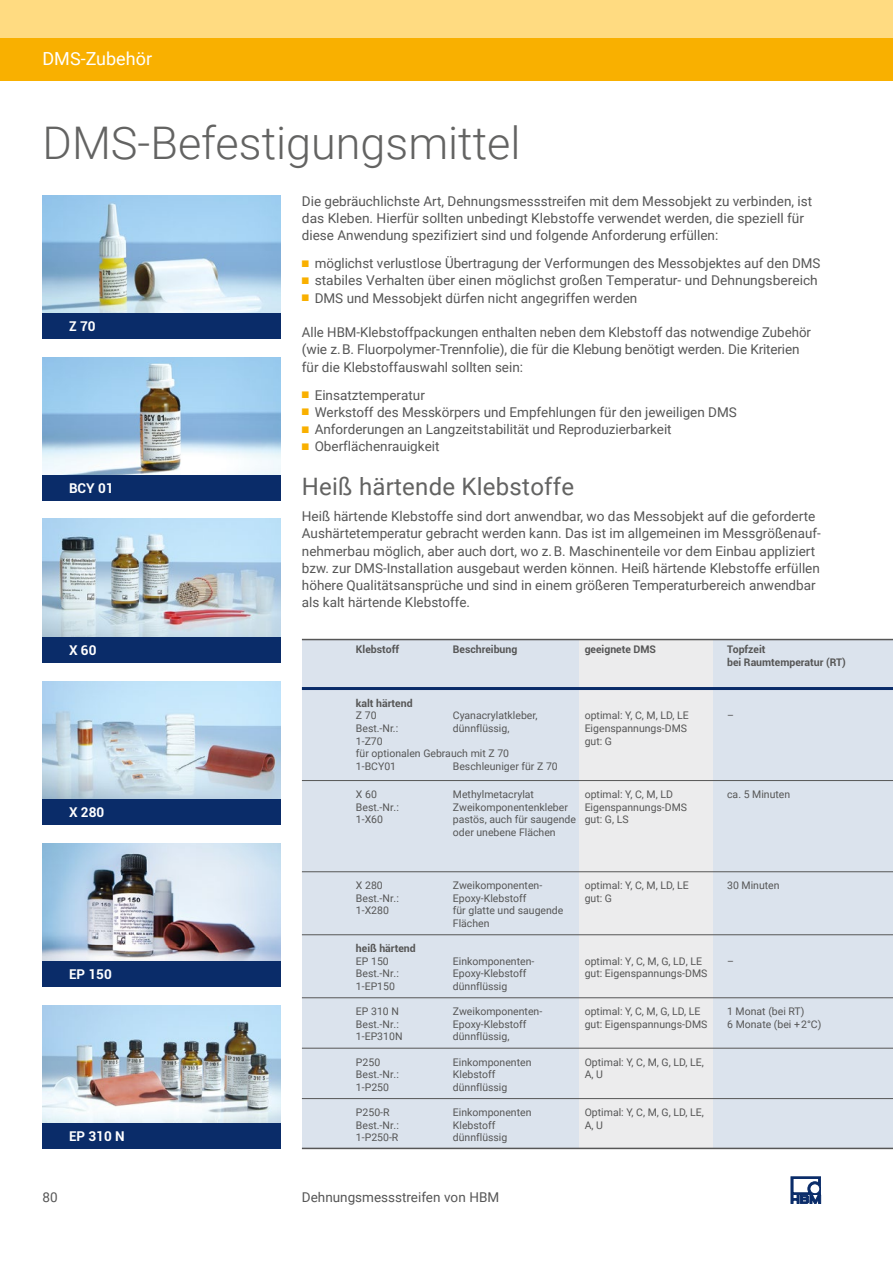
<style>
.page{position:relative;width:893px;height:1263px;background:#fff}
.page>*{position:absolute;margin:0;border:0;box-sizing:border-box;transform-origin:0 0}
.t1{font:300 45px "Roboto";color:#636362}
.t2{font:24px "Roboto";letter-spacing:.01em;color:#636362}
.t3{font:18px "Roboto";color:#fff}
.t4{font:13.5px/17.2px "Roboto";color:#565656}
.t5{font:700 13.5px "Roboto";color:#fff}
.t6{font:10.5px/12.6px "Roboto";color:#565656}
.t7{font:700 10.5px/12.6px "Roboto";color:#565656}
.s1{color:#f9b000}
</style>
<div class="page">
<div style="left:0;top:0;width:893px;height:60px;background:#ffdb81"></div>
<div style="left:0;top:38px;width:893px;height:43px;background:#f9b000"></div>
<svg style="left:791px;top:1177px;width:30px;height:26px"></svg>
<div style="left:565px;top:639px;width:328px;height:509px;background:#ececed"></div>
<div style="left:302px;top:639px;width:277px;height:510px;background:#dbe3ed"></div>
<div style="left:713px;top:639px;width:180px;height:510px;background:#dbe3ed"></div>
<hr style="left:302px;top:639px;width:591px;height:1px;background:#565656">
<hr style="left:302px;top:1148px;width:591px;height:1px;background:#565656">
<hr style="left:302px;top:687px;width:591px;height:3px;background:#0a2c69">
<hr style="left:302px;top:780px;width:591px;height:1px;background:#565656">
<hr style="left:302px;top:871px;width:591px;height:1px;background:#565656">
<hr style="left:302px;top:934px;width:591px;height:1px;background:#565656">
<hr style="left:302px;top:997px;width:591px;height:1px;background:#565656">
<hr style="left:302px;top:1048px;width:591px;height:1px;background:#565656">
<hr style="left:302px;top:1098px;width:591px;height:1px;background:#565656">
<img style="left:43px;top:1005px;width:238px;height:119px">
<div style="left:43px;top:1124px;width:238px;height:25px;background:#0a2c69"></div>
<img style="left:43px;top:843px;width:238px;height:119px">
<div style="left:43px;top:962px;width:238px;height:25px;background:#0a2c69"></div>
<img style="left:43px;top:519px;width:238px;height:119px">
<div style="left:43px;top:638px;width:238px;height:25px;background:#0a2c69"></div>
<img style="left:43px;top:681px;width:238px;height:119px">
<div style="left:43px;top:800px;width:238px;height:25px;background:#0a2c69"></div>
<img style="left:43px;top:357px;width:238px;height:119px">
<div style="left:43px;top:476px;width:238px;height:25px;background:#0a2c69"></div>
<img style="left:43px;top:196px;width:238px;height:118px">
<div style="left:43px;top:314px;width:238px;height:25px;background:#0a2c69"></div>
<h3 class="t3" style="left:43px;top:46px;width:111px">DMS-Zubehör</h3>
<h1 class="t1" style="left:43px;top:112px;width:479px">DMS-Befestigungsmittel</h1>
<p class="t5" style="left:69px;top:317px;width:28px">Z 70</p>
<p class="t5" style="left:69px;top:479px;width:46px">BCY 01</p>
<p class="t5" style="left:69px;top:641px;width:29px">X 60</p>
<p class="t5" style="left:69px;top:803px;width:37px">X 280</p>
<p class="t4" style="left:302px;top:192px;width:512px">Die gebräuchlichste Art, Dehnungsmessstreifen mit dem Messobjekt zu verbinden, ist das Kleben. Hierfür sollten unbedingt Klebstoffe verwendet werden, die speziell für diese Anwendung spezifiziert sind und folgende Anforderung erfüllen:</p>
<p class="t4" style="left:302px;top:254px;width:520px"><span class="s1">■</span> möglichst verlustlose Übertragung der Verformungen des Messobjektes auf den DMS</p>
<p class="t4" style="left:302px;top:271px;width:517px"><span class="s1">■</span> stabiles Verhalten über einen möglichst großen Temperatur- und Dehnungsbereich</p>
<p class="t4" style="left:302px;top:289px;width:337px"><span class="s1">■</span> DMS und Messobjekt dürfen nicht angegriffen werden</p>
<p class="t4" style="left:302px;top:323px;width:511px">Alle HBM-Klebstoffpackungen enthalten neben dem Klebstoff das notwendige Zubehör (wie z.B. Fluorpolymer-Trennfolie), die für die Klebung benötigt werden. Die Kriterien für die Klebstoffauswahl sollten sein:</p>
<p class="t4" style="left:302px;top:386px;width:125px"><span class="s1">■</span> Einsatztemperatur</p>
<p class="t4" style="left:302px;top:403px;width:436px"><span class="s1">■</span> Werkstoff des Messkörpers und Empfehlungen für den jeweiligen DMS</p>
<p class="t4" style="left:302px;top:420px;width:371px"><span class="s1">■</span> Anforderungen an Langzeitstabilität und Reproduzierbarkeit</p>
<p class="t4" style="left:302px;top:437px;width:139px"><span class="s1">■</span> Oberflächenrauigkeit</p>
<h2 class="t2" style="left:302px;top:470px;width:274px">Heiß härtende Klebstoffe</h2>
<p class="t4" style="left:302px;top:507px;width:520px">Heiß härtende Klebstoffe sind dort anwendbar, wo das Messobjekt auf die geforderte Aushärtetemperatur gebracht werden kann. Das ist im allgemeinen im Messgrößenauf&shy;nehmerbau möglich, aber auch dort, wo z.B. Maschinenteile vor dem Einbau appliziert bzw. zur DMS-Installation ausgebaut werden können. Heiß härtende Klebstoffe erfüllen höhere Qualitätsansprüche und sind in einem größeren Temperaturbereich anwendbar als kalt härtende Klebstoffe.</p>
<p class="t7" style="left:356px;top:643px;width:45px">Klebstoff</p>
<p class="t7" style="left:453px;top:643px;width:66px">Beschreibung</p>
<p class="t7" style="left:585px;top:643px;width:73px">geeignete DMS</p>
<p class="t7" style="left:727px;top:643px;width:120px">Topfzeit<br>bei Raumtemperatur (RT)</p>
<p class="t7" style="left:356px;top:696px;width:58px">kalt härtend</p>
<p class="t6" style="left:356px;top:709px;width:22px">Z 70</p>
<p class="t6" style="left:453px;top:709px;width:86px">Cyanacrylatkleber,</p>
<p class="t6" style="left:585px;top:709px;width:105px">optimal: Y, C, M, LD, LE</p>
<p class="t6" style="left:727px;top:709px;width:8px">–</p>
<p class="t6" style="left:356px;top:721px;width:44px">Best.-Nr.:</p>
<p class="t6" style="left:453px;top:721px;width:58px">dünnflüssig,</p>
<p class="t6" style="left:585px;top:721px;width:104px">Eigenspannungs-DMS</p>
<p class="t6" style="left:356px;top:734px;width:28px">1-Z70</p>
<p class="t6" style="left:585px;top:734px;width:29px">gut: G</p>
<p class="t6" style="left:356px;top:747px;width:155px">für optionalen Gebrauch mit Z 70<br>1-BCY01</p>
<p class="t6" style="left:453px;top:759px;width:106px">Beschleuniger für Z 70</p>
<p class="t6" style="left:356px;top:787px;width:22px">X 60</p>
<p class="t6" style="left:453px;top:787px;width:83px">Methylmetacrylat</p>
<p class="t6" style="left:585px;top:787px;width:90px">optimal: Y, C, M, LD</p>
<p class="t6" style="left:727px;top:787px;width:65px">ca. 5 Minuten</p>
<p class="t6" style="left:356px;top:800px;width:44px">Best.-Nr.:</p>
<p class="t6" style="left:453px;top:800px;width:117px">Zweikomponentenkleber</p>
<p class="t6" style="left:585px;top:800px;width:104px">Eigenspannungs-DMS</p>
<p class="t6" style="left:356px;top:813px;width:29px">1-X60</p>
<p class="t6" style="left:453px;top:813px;width:177px">pastös, auch für saugende gut: G, LS oder unebene Flächen</p>
<p class="t6" style="left:356px;top:879px;width:28px">X 280</p>
<p class="t6" style="left:453px;top:879px;width:91px">Zweikomponenten-</p>
<p class="t6" style="left:585px;top:879px;width:105px">optimal: Y, C, M, LD, LE</p>
<p class="t6" style="left:727px;top:879px;width:54px">30 Minuten</p>
<p class="t6" style="left:356px;top:891px;width:44px">Best.-Nr.:</p>
<p class="t6" style="left:453px;top:891px;width:75px">Epoxy-Klebstoff</p>
<p class="t6" style="left:585px;top:891px;width:29px">gut: G</p>
<p class="t6" style="left:356px;top:904px;width:35px">1-X280</p>
<p class="t6" style="left:453px;top:904px;width:112px">für glatte und saugende<br>Flächen</p>
<p class="t7" style="left:356px;top:942px;width:61px">heiß härtend</p>
<p class="t6" style="left:356px;top:954px;width:34px">EP 150</p>
<p class="t6" style="left:453px;top:954px;width:83px">Einkomponenten-</p>
<p class="t6" style="left:585px;top:954px;width:119px">optimal: Y, C, M, G, LD, LE</p>
<p class="t6" style="left:727px;top:954px;width:8px">–</p>
<p class="t6" style="left:356px;top:967px;width:44px">Best.-Nr.:</p>
<p class="t6" style="left:453px;top:967px;width:75px">Epoxy-Klebstoff</p>
<p class="t6" style="left:585px;top:967px;width:124px">gut: Eigenspannungs-DMS</p>
<p class="t6" style="left:356px;top:979px;width:41px">1-EP150</p>
<p class="t6" style="left:453px;top:979px;width:56px">dünnflüssig</p>
<p class="t6" style="left:356px;top:1005px;width:44px">EP 310 N</p>
<p class="t6" style="left:453px;top:1005px;width:91px">Zweikomponenten-</p>
<p class="t6" style="left:585px;top:1005px;width:117px">optimal: Y, C, M, G, LD, LE</p>
<p class="t6" style="left:727px;top:1005px;width:79px">1 Monat (bei RT)</p>
<p class="t6" style="left:356px;top:1017px;width:44px">Best.-Nr.:</p>
<p class="t6" style="left:453px;top:1017px;width:75px">Epoxy-Klebstoff</p>
<p class="t6" style="left:585px;top:1017px;width:124px">gut: Eigenspannungs-DMS</p>
<p class="t6" style="left:727px;top:1017px;width:96px">6 Monate (bei + 2°C)</p>
<p class="t6" style="left:356px;top:1030px;width:48px">1-EP310N</p>
<p class="t6" style="left:453px;top:1030px;width:58px">dünnflüssig,</p>
<p class="t6" style="left:356px;top:1055px;width:26px">P250</p>
<p class="t6" style="left:453px;top:1055px;width:80px">Einkomponenten</p>
<p class="t6" style="left:585px;top:1055px;width:121px">Optimal: Y, C, M, G, LD, LE,</p>
<p class="t6" style="left:356px;top:1068px;width:44px">Best.-Nr.:</p>
<p class="t6" style="left:453px;top:1068px;width:44px">Klebstoff</p>
<p class="t6" style="left:585px;top:1068px;width:20px">A, U</p>
<p class="t6" style="left:356px;top:1080px;width:35px">1-P250</p>
<p class="t6" style="left:453px;top:1080px;width:56px">dünnflüssig</p>
<p class="t6" style="left:356px;top:1105px;width:35px">P250-R</p>
<p class="t6" style="left:453px;top:1105px;width:80px">Einkomponenten</p>
<p class="t6" style="left:585px;top:1105px;width:121px">Optimal: Y, C, M, G, LD, LE,</p>
<p class="t6" style="left:356px;top:1118px;width:44px">Best.-Nr.:</p>
<p class="t6" style="left:453px;top:1118px;width:44px">Klebstoff</p>
<p class="t6" style="left:585px;top:1118px;width:20px">A, U</p>
<p class="t5" style="left:69px;top:965px;width:44px">EP 150</p>
<p class="t5" style="left:69px;top:1127px;width:57px">EP 310 N</p>
<p class="t6" style="left:356px;top:1131px;width:44px">1-P250-R</p>
<p class="t6" style="left:453px;top:1131px;width:56px">dünnflüssig</p>
<p class="t4" style="left:43px;top:1188px;width:17px">80</p>
<p class="t4" style="left:302px;top:1188px;width:199px">Dehnungsmessstreifen von HBM</p>
</div>
